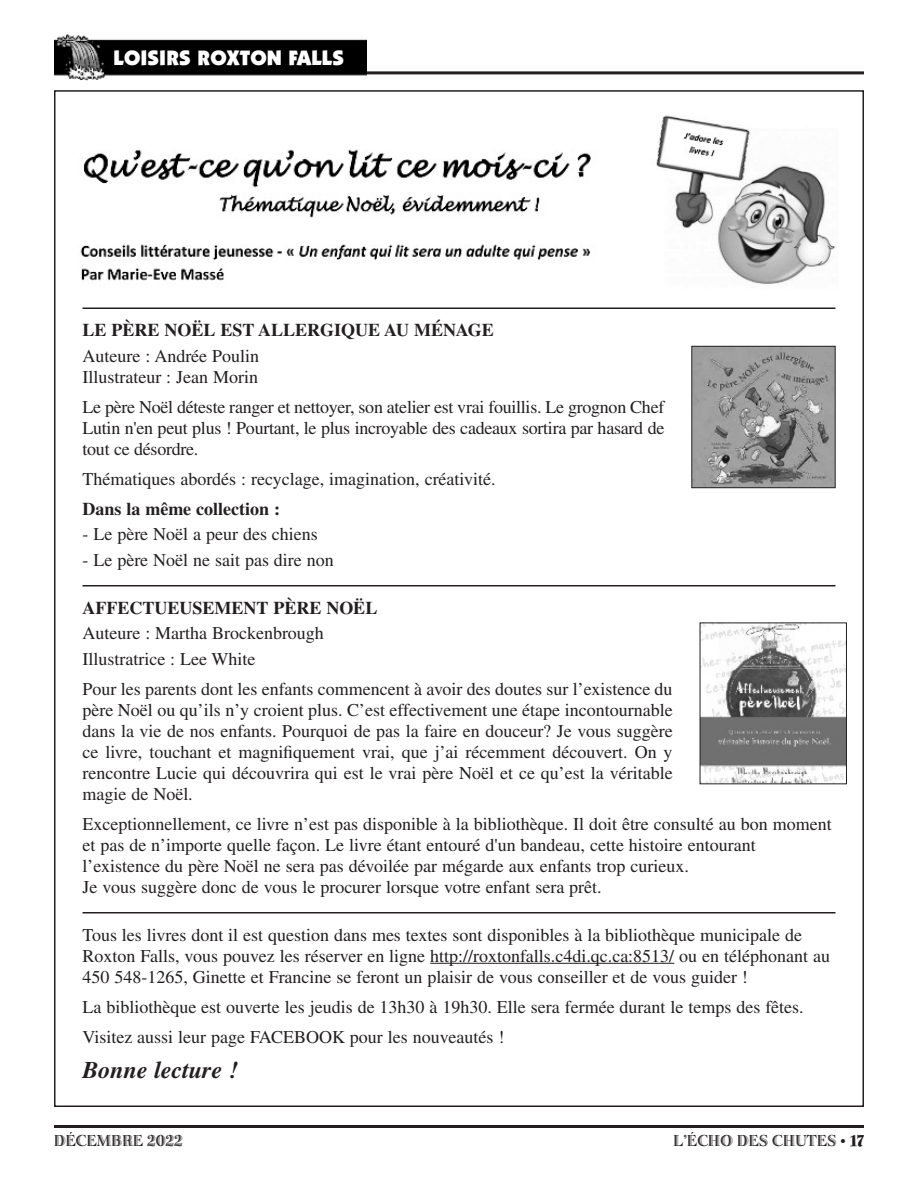
<style>
.page{position:relative;width:918px;height:1188px;background:#fff}
.page>*{position:absolute;margin:0;border:0;box-sizing:border-box;transform-origin:0 0}
.t1{font:italic 700 24px "Times";color:#231f20}
.t2{font:900 21px "Itc Kabel";letter-spacing:.005em;color:#fff}
.t3{font:18px/21px "Times";color:#231f20}
.t4{font:700 18px "Times";color:#231f20}
.t5{font:16.5px "Bertie Plain";color:#231f20}
.s1{font-family:"Times";font-size:15px}
.s2{font-family:"Spumoni LP";font-size:21px}
</style>
<div class="page">
<hr style="left:54px;top:1125px;width:810px;height:3px;background:#231f20">
<hr style="left:54px;top:71px;width:810px;height:3px;background:#231f20">
<img style="left:54px;top:34px;width:312px;height:46px">
<img style="left:80px;top:115px;width:756px;height:169px">
<hr style="left:82px;top:308px;width:754px;height:1px;background:#231f20">
<hr style="left:82px;top:585px;width:754px;height:1px;background:#231f20">
<hr style="left:82px;top:912px;width:754px;height:2px;background:#231f20">
<hr style="left:430px;top:963px;width:244px;height:1px;background:#231f20">
<img style="left:693px;top:348px;width:141px;height:138px">
<div style="left:691px;top:346px;width:145px;height:142px;border:1px solid #231f20"></div>
<img style="left:702px;top:625px;width:143px;height:157px">
<div style="left:700px;top:623px;width:147px;height:161px;border:1px solid #231f20"></div>
<p class="t2" style="left:113px;top:50px;width:232px">LOISIRS ROXTON FALLS</p>
<p class="t4" style="left:82px;top:324px;width:413px">LE PÈRE NOËL EST ALLERGIQUE AU MÉNAGE</p>
<p class="t3" style="left:82px;top:347px;width:178px">Auteure : Andrée Poulin<br>Illustrateur : Jean Morin</p>
<p class="t3" style="left:82px;top:398px;width:583px;text-align:justify">Le père Noël déteste ranger et nettoyer, son atelier est vrai fouillis. Le grognon Chef Lutin n'en peut plus ! Pourtant, le plus incroyable des cadeaux sortira par hasard de tout ce désordre.</p>
<p class="t3" style="left:82px;top:470px;width:415px">Thématiques abordés : recyclage, imagination, créativité.</p>
<p class="t4" style="left:82px;top:502px;width:199px">Dans la même collection :</p>
<p class="t3" style="left:82px;top:525px;width:237px">- Le père Noël a peur des chiens</p>
<p class="t3" style="left:82px;top:551px;width:253px">- Le père Noël ne sait pas dire non</p>
<p class="t4" style="left:82px;top:601px;width:296px">AFFECTUEUSEMENT PÈRE NOËL</p>
<p class="t3" style="left:82px;top:622px;width:243px;line-height:25.5px">Auteure : Martha Brockenbrough<br>Illustratrice : Lee White</p>
<p class="t3" style="left:82px;top:680px;width:592px;text-align:justify">Pour les parents dont les enfants commencent à avoir des doutes sur l’existence du père Noël ou qu’ils n’y croient plus. C’est effectivement une étape incontournable dans la vie de nos enfants. Pourquoi de pas la faire en douceur? Je vous suggère ce livre, touchant et magnifiquement vrai, que j’ai récemment découvert. On y rencontre Lucie qui découvrira qui est le vrai père Noël et ce qu’est la véritable magie de Noël.</p>
<p class="t3" style="left:82px;top:815px;width:751px">Exceptionnellement, ce livre n’est pas disponible à la bibliothèque. Il doit être consulté au bon moment et pas de n’importe quelle façon. Le livre étant entouré d'un bandeau, cette histoire entourant l’existence du père Noël ne sera pas dévoilée par mégarde aux enfants trop curieux.<br>Je vous suggère donc de vous le procurer lorsque votre enfant sera prêt.</p>
<p class="t3" style="left:82px;top:926px;width:749px">Tous les livres dont il est question dans mes textes sont disponibles à la bibliothèque municipale de<br>Roxton Falls, vous pouvez les réserver en ligne http://roxtonfalls.c4di.qc.ca:8513/ ou en téléphonant au<br>450 548-1265, Ginette et Francine se feront un plaisir de vous conseiller et de vous guider !</p>
<p class="t3" style="left:82px;top:993px;width:723px;line-height:30px">La bibliothèque est ouverte les jeudis de 13h30 à 19h30. Elle sera fermée durant le temps des fêtes.<br>Visitez aussi leur page FACEBOOK pour les nouveautés !</p>
<h1 class="t1" style="left:82px;top:1061px;width:157px">Bonne lecture !</h1>
<p class="t5" style="left:54px;top:1135px;width:130px">DÉCEMBRE 2022</p>
<p class="t5" style="left:673px;top:1135px;width:192px">L’ÉCHO DES CHUTES <span class="s1">•</span> <span class="s2">17</span></p>
</div>
